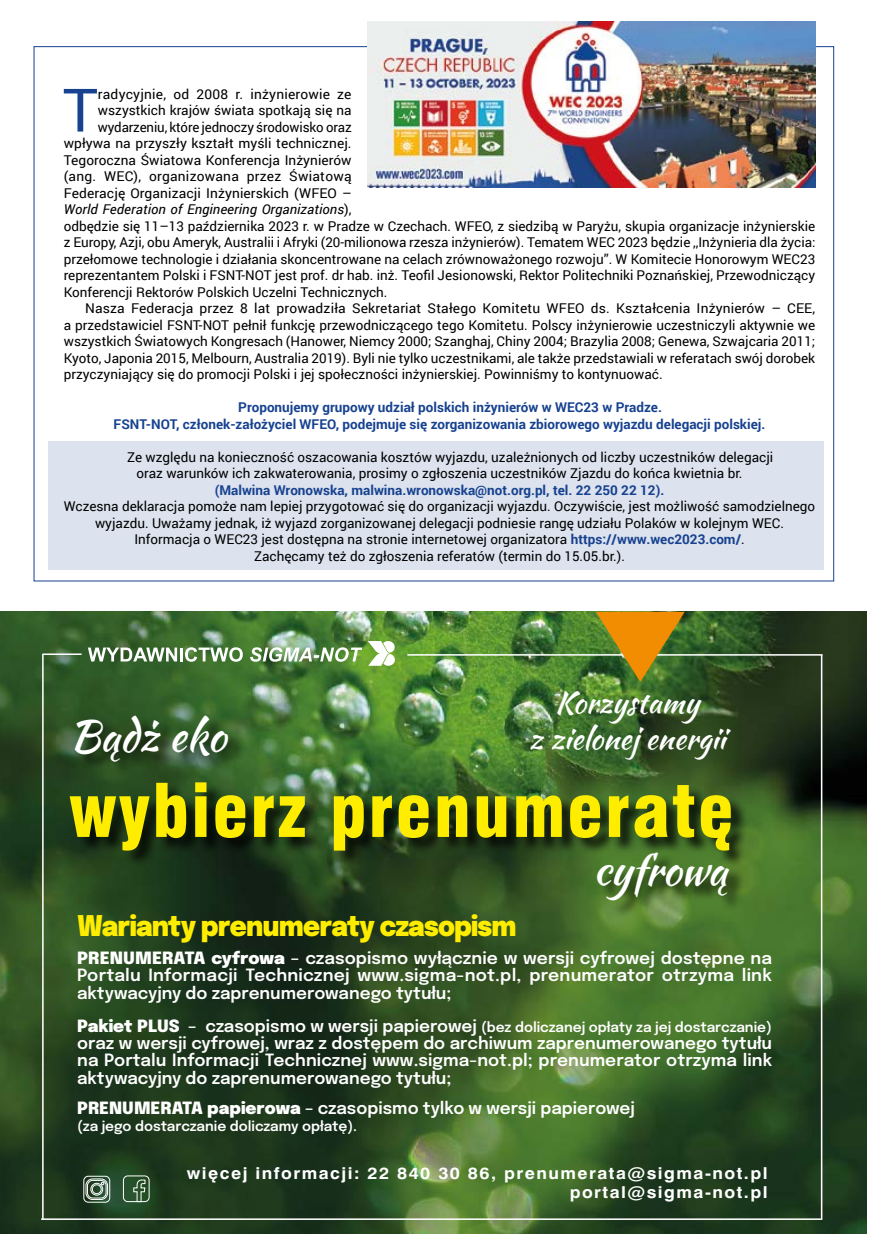
<style>
.page{position:relative;width:872px;height:1234px;background:#fff}
.page>*{position:absolute;margin:0;border:0;box-sizing:border-box;transform-origin:0 0}
.t1{font:71.85px "Swis 721 Blk Cn EU";letter-spacing:.03em;color:#ffed00}
.t2{font:59.85px "Roboto";color:#174290}
.t3{font:42.9px "Kaushan Script";letter-spacing:-.01em;color:#fff}
.t4{font:29.85px/35.8px "Kaushan Script";color:#fff;text-align:center}
.t5{font:900 28.35px "Epilogue";letter-spacing:-.03em;color:#ffed00;scale:.92 1}
.t6{font:600 16.8px/16.8px "Epilogue";color:#fff}
.t7{font:700 15.3px/19.5px "Swis 721 PL";letter-spacing:.09em;color:#fff;text-align:right;scale:1.08 1}
.t8{font:600 13.8px "Epilogue";color:#fff}
.t9{font:13.5px/16.5px "Roboto";color:#000}
.t10{font:700 13.5px/16.5px "Roboto";color:#174290}
.t11{font:italic 13.5px "Roboto";letter-spacing:.005em;color:#000}
.s1{font-style:normal}
.s2{font-weight:700;color:#174290}
.s3{font-weight:900}
.s4{font-weight:900;font-size:16.8px}
.s5{font-size:16.8px}
</style>
<div class="page">
<img style="left:368px;top:22px;width:447px;height:165px">
<div style="left:48px;top:441px;width:775px;height:129px;background:#dce2ee"></div>
<img style="left:0;top:611px;width:866px;height:622px">
<div style="left:71px;top:715px;width:677px;height:202px;background:#000;opacity:.75"></div>
<svg style="left:88px;top:647px;width:89px;height:14px"></svg>
<hr style="left:180px;top:647px;width:3px;height:14px;background:#fff">
<svg style="left:185px;top:647px;width:58px;height:14px"></svg>
<img style="left:250px;top:641px;width:145px;height:24px">
<div style="left:83px;top:1175px;width:27px;height:27px;border:1px solid #fff;border-radius:4px"></div>
<svg style="left:85px;top:1177px;width:23px;height:22px"></svg>
<div style="left:123px;top:1175px;width:26px;height:26px;border:1px solid #fff;border-radius:4px"></div>
<svg style="left:133px;top:1178px;width:13px;height:23px"></svg>
<hr style="left:42px;top:654px;width:2px;height:564px;background:#fff">
<hr style="left:821px;top:654px;width:1px;height:565px;background:#fff">
<hr style="left:41px;top:1217px;width:780px;height:2px;background:#fff">
<hr style="left:407px;top:654px;width:415px;height:1px;background:#fff">
<hr style="left:42px;top:653px;width:40px;height:2px;background:#fff">
<svg style="left:596px;top:611px;width:89px;height:70px;background:#9a8019"></svg>
<h2 class="t2" style="left:63px;top:68px;width:37px">T</h2>
<p class="t9" style="left:98px;top:85px;width:255px">radycyjnie, od 2008 r. inżynierowie ze</p>
<p class="t9" style="left:98px;top:101px;width:255px">wszystkich krajów świata spotkają się na</p>
<p class="t9" style="left:98px;top:118px;width:255px">wydarzeniu, które jednoczy środowisko oraz</p>
<p class="t9" style="left:64px;top:134px;width:289px">wpływa na przyszły kształt myśli technicznej.</p>
<p class="t9" style="left:64px;top:151px;width:289px">Tegoroczna Światowa Konferencja Inżynierów</p>
<p class="t9" style="left:64px;top:167px;width:289px">(ang. WEC), organizowana przez Światową</p>
<p class="t9" style="left:64px;top:184px;width:289px">Federację Organizacji Inżynierskich (WFEO –</p>
<p class="t11" style="left:64px;top:200px;width:289px">World Federation of Engineering Organizations<span class="s1">),</span></p>
<p class="t9" style="left:64px;top:217px;width:753px">odbędzie się 11–13 października 2023 r. w Pradze w Czechach. WFEO, z siedzibą w Paryżu, skupia organizacje inżynierskie</p>
<p class="t9" style="left:64px;top:233px;width:753px">z Europy, Azji, obu Ameryk, Australii i Afryki (20-milionowa rzesza inżynierów). Tematem WEC 2023 będzie ,,Inżynieria dla życia:</p>
<p class="t9" style="left:64px;top:250px;width:753px">przełomowe technologie i działania skoncentrowane na celach zrównoważonego rozwoju”. W Komitecie Honorowym WEC23</p>
<p class="t9" style="left:64px;top:266px;width:753px">reprezentantem Polski i FSNT-NOT jest prof. dr hab. inż. Teofil Jesionowski, Rektor Politechniki Poznańskiej, Przewodniczący</p>
<p class="t9" style="left:64px;top:283px;width:325px">Konferencji Rektorów Polskich Uczelni Technicznych.</p>
<p class="t9" style="left:85px;top:299px;width:731px">Nasza Federacja przez 8 lat prowadziła Sekretariat Stałego Komitetu WFEO ds. Kształcenia Inżynierów – CEE,</p>
<p class="t9" style="left:64px;top:316px;width:753px">a przedstawiciel FSNT-NOT pełnił funkcję przewodniczącego tego Komitetu. Polscy inżynierowie uczestniczyli aktywnie we</p>
<p class="t9" style="left:64px;top:332px;width:753px">wszystkich Światowych Kongresach (Hanower, Niemcy 2000; Szanghaj, Chiny 2004; Brazylia 2008; Genewa, Szwajcaria 2011;</p>
<p class="t9" style="left:64px;top:349px;width:752px">Kyoto, Japonia 2015, Melbourn, Australia 2019). Byli nie tylko uczestnikami, ale także przedstawiali w referatach swój dorobek</p>
<p class="t9" style="left:64px;top:365px;width:600px">przyczyniający się do promocji Polski i jej społeczności inżynierskiej. Powinniśmy to kontynuować.</p>
<p class="t10" style="left:114px;top:398px;width:653px;text-indent:125px">Proponujemy grupowy udział polskich inżynierów w WEC23 w Pradze.<br>FSNT-NOT, członek-założyciel WFEO, podejmuje się zorganizowania zbiorowego wyjazdu delegacji polskiej.</p>
<p class="t9" style="left:136px;top:448px;width:638px;text-indent:-9px">Ze względu na konieczność oszacowania kosztów wyjazdu, uzależnionych od liczby uczestników delegacji oraz warunków ich zakwaterowania, prosimy o zgłoszenia uczestników Zjazdu do końca kwietnia br.</p>
<p class="t10" style="left:215px;top:481px;width:451px">(Malwina Wronowska, malwina.wronowska@not.org.pl, tel. 22 250 22 12).</p>
<p class="t9" style="left:64px;top:497px;width:753px;text-align:center">Wczesna deklaracja pomoże nam lepiej przygotować się do organizacji wyjazdu. Oczywiście, jest możliwość samodzielnego wyjazdu. Uważamy jednak, iż wyjazd zorganizowanej delegacji podniesie rangę udziału Polaków w kolejnym WEC.<br>Informacja o WEC23 jest dostępna na stronie internetowej organizatora <span class="s2">https://www.wec2023.com/</span>.<br>Zachęcamy też do zgłoszenia referatów (termin do 15.05.br.).</p>
<h3 class="t4" style="left:529px;top:684px;width:198px">Korzystamy<br>z zielonej energii</h3>
<h3 class="t3" style="left:69px;top:703px;width:159px">Bądż eko</h3>
<h1 class="t1" style="left:69px;top:766px;width:666px">wybierz prenumeratę</h1>
<h3 class="t3" style="left:593px;top:838px;width:136px">cyfrową</h3>
<h3 class="t5" style="left:77px;top:905px;width:479px">Warianty prenumeraty czasopism</h3>
<p class="t6" style="left:77px;top:948px;width:696px"><span class="s3">PRENUMERATA cyfrowa</span> – czasopismo wyłącznie w wersji cyfrowej dostępne na<br>Portalu Informacji Technicznej www.sigma-not.pl, prenumerator otrzyma link</p>
<p class="t6" style="left:77px;top:983px;width:376px">aktywacyjny do zaprenumerowanego tytułu;</p>
<p class="t8" style="left:77px;top:1017px;width:696px"><span class="s4">Pakiet PLUS</span> <span class="s5">– czasopismo w wersji papierowej</span> (bez doliczanej opłaty za jej dostarczanie)</p>
<p class="t6" style="left:77px;top:1033px;width:696px">oraz w wersji cyfrowej, wraz z dostępem do archiwum zaprenumerowanego tytułu na Portalu Informacji Technicznej www.sigma-not.pl; prenumerator otrzyma link</p>
<p class="t6" style="left:77px;top:1061px;width:559px;line-height:30.2px">aktywacyjny do zaprenumerowanego tytułu;<br><span class="s3">PRENUMERATA papierowa</span> – czasopismo tylko w wersji papierowej</p>
<p class="t8" style="left:77px;top:1115px;width:281px">(za jego dostarczanie doliczamy opłatę).</p>
<p class="t7" style="left:187px;top:1162px;width:539px">więcej informacji: 22 840 30 86, prenumerata@sigma-not.pl portal@sigma-not.pl</p>
</div>
